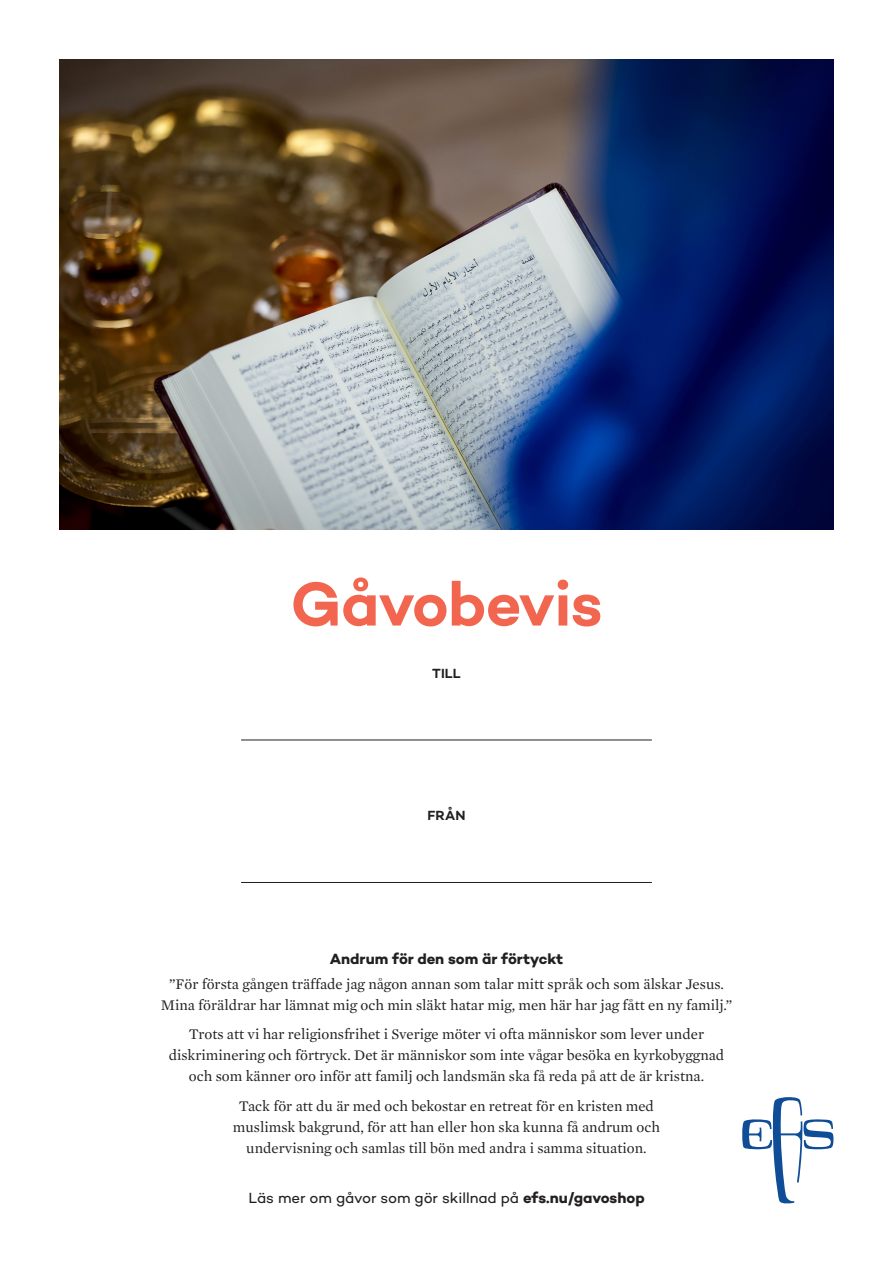
<style>
.page{position:relative;width:893px;height:1263px;background:#fff}
.page>*{position:absolute;margin:0;border:0;box-sizing:border-box;transform-origin:0 0}
.t1{font:600 63px "Campton";letter-spacing:-.015em;color:#f2664f}
.t2{font:15px/21px "Mercury Text G1";color:#231f20;text-align:center}
.t3{font:15px "Campton";letter-spacing:-.01em;color:#231f20}
.t4{font:700 15px "Campton";letter-spacing:-.005em;color:#231f20}
.t5{font:600 13.5px "Campton";letter-spacing:.01em;color:#231f20}
.s1{font-weight:700}
</style>
<div class="page">
<hr style="left:241px;top:740px;width:411px;height:1px;background:#231f20">
<hr style="left:241px;top:882px;width:411px;height:1px;background:#231f20">
<svg style="left:742px;top:1097px;width:91px;height:106px"></svg>
<img style="left:60px;top:60px;width:773px;height:469px">
<h1 class="t1" style="left:290px;top:564px;width:314px">Gåvobevis</h1>
<p class="t5" style="left:432px;top:664px;width:30px">TILL</p>
<p class="t5" style="left:428px;top:807px;width:39px">FRÅN</p>
<p class="t4" style="left:330px;top:949px;width:235px">Andrum för den som är förtyckt</p>
<p class="t2" style="left:161px;top:973px;width:573px">”För första gången träffade jag någon annan som talar mitt språk och som älskar Jesus.<br>Mina föräldrar har lämnat mig och min släkt hatar mig, men här har jag fått en ny familj.”</p>
<p class="t2" style="left:169px;top:1024px;width:557px">Trots att vi har religionsfrihet i Sverige möter vi ofta människor som lever under diskriminering och förtryck. Det är människor som inte vågar besöka en kyrkobyggnad och som känner oro inför att familj och landsmän ska få reda på att de är kristna.</p>
<p class="t2" style="left:233px;top:1095px;width:429px">Tack för att du är med och bekostar en retreat för en kristen med muslimsk bakgrund, för att han eller hon ska kunna få andrum och undervisning och samlas till bön med andra i samma situation.</p>
<p class="t3" style="left:248px;top:1189px;width:398px">Läs mer om gåvor som gör skillnad på <span class="s1">efs.nu/gavoshop</span></p>
</div>
